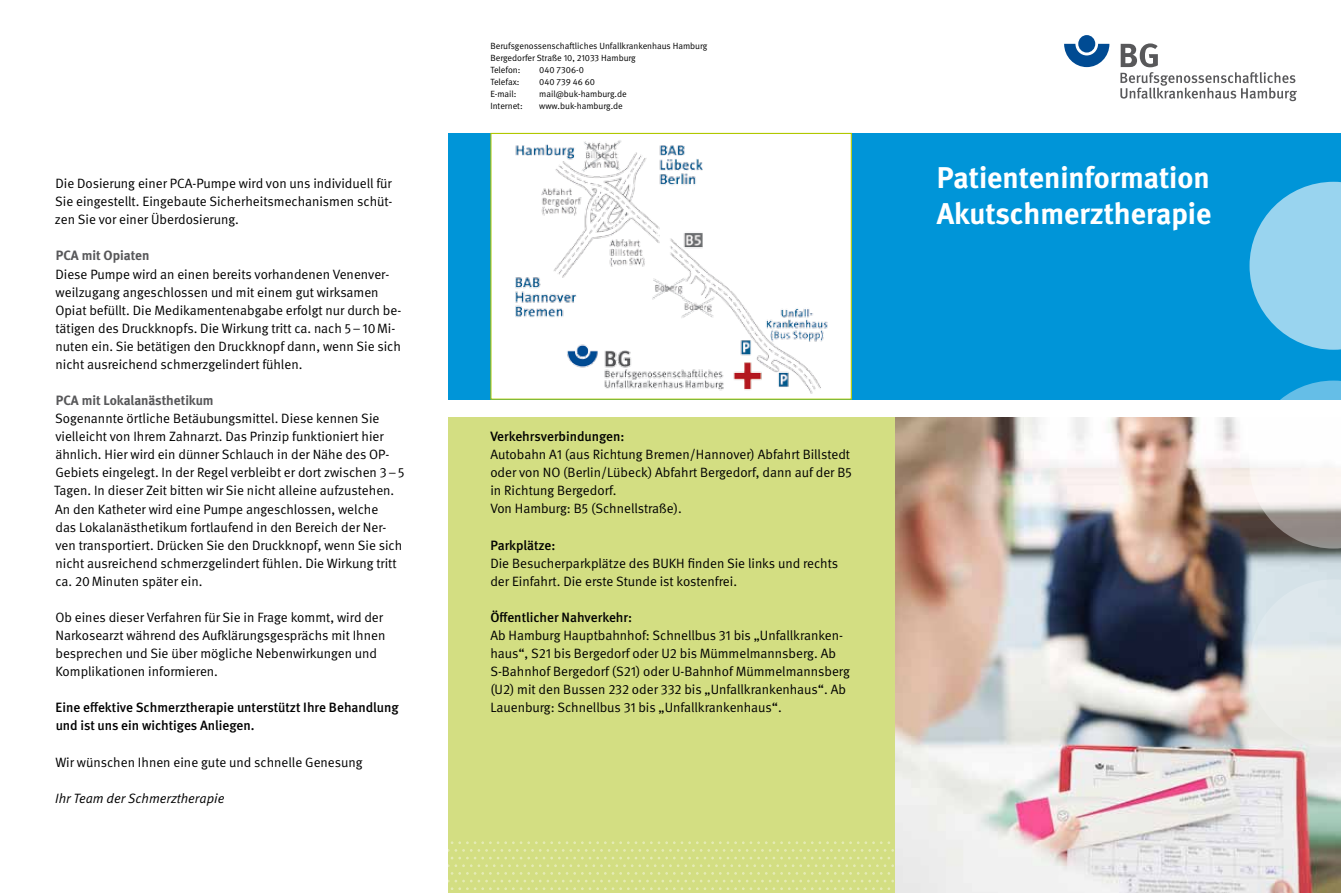
<style>
.page{position:relative;width:1341px;height:893px;background:#fff}
.page>*{position:absolute;margin:0;border:0;box-sizing:border-box;transform-origin:0 0}
.t1{font:700 30px/36.2px "DGUV Meta";color:#fff}
.t2{font:13.5px/18.1px "DGUV Meta";color:#000}
.t3{font:500 13.5px/18.1px "DGUV Meta";color:#000}
.t4{font:700 13.5px "DGUV Meta";color:#58585a}
.t5{font:italic 13.5px "DGUV Meta";color:#000}
.t6{font:9px/12px "DGUV Meta";color:#000}
</style>
<div class="page">
<svg style="left:1064px;top:44px;width:45px;height:23px"></svg>
<div style="left:1078px;top:35px;width:17px;height:18px;background:#004b93;border-radius:50%"></div>
<svg style="left:1120px;top:43px;width:177px;height:58px"></svg>
<div style="left:894px;top:133px;width:447px;height:267px;background:#0095d8"></div>
<div style="left:448px;top:133px;width:446px;height:267px;background:#0095d8"></div>
<img style="left:894px;top:418px;width:447px;height:475px">
<div style="left:448px;top:418px;width:446px;height:475px;background:#d3de82"></div>
<svg style="left:448px;top:841px;width:446px;height:49px"></svg>
<svg style="left:1249px;top:381px;width:92px;height:168px"></svg>
<svg style="left:1249px;top:579px;width:92px;height:168px;background:#e4e9e9"></svg>
<svg style="left:1249px;top:182px;width:92px;height:168px"></svg>
<div style="left:491px;top:133px;width:360px;height:266px;background:#fff"></div>
<img style="left:515px;top:140px;width:313px;height:254px">
<div style="left:490px;top:133px;width:362px;height:267px;border:1px solid #b1c800"></div>
<p class="t2" style="left:55px;top:175px;width:339px;text-align:justify">Die Dosierung einer PCA-Pumpe wird von uns individuell für Sie eingestellt. Eingebaute Sicherheitsmechanismen schüt&shy;zen Sie vor einer Überdosierung.</p>
<p class="t4" style="left:56px;top:248px;width:95px">PCA mit Opiaten</p>
<p class="t2" style="left:55px;top:265px;width:347px">Diese Pumpe wird an einen bereits vorhandenen Venenver&shy;weilzugang angeschlossen und mit einem gut wirksamen Opiat befüllt. Die Medikamentenabgabe erfolgt nur durch be&shy;tätigen des Druckknopfs. Die Wirkung tritt ca. nach 5–10Mi&shy;nuten ein. Sie betätigen den Druckknopf dann, wenn Sie sich nicht ausreichend schmerzgelindert fühlen.</p>
<p class="t4" style="left:56px;top:392px;width:159px">PCA mit Lokalanästhetikum</p>
<p class="t2" style="left:54px;top:410px;width:352px">Sogenannte örtliche Betäubungsmittel. Diese kennen Sie vielleicht von Ihrem Zahnarzt. Das Prinzip funktioniert hier ähnlich. Hier wird ein dünner Schlauch in der Nähe des OP-Gebiets eingelegt. In der Regel verbleibt er dort zwischen 3–5<br>Tagen. In dieser Zeit bitten wir Sie nicht alleine aufzustehen.<br>An den Katheter wird eine Pumpe angeschlossen, welche<br>das Lokalanästhetikum fortlaufend in den Bereich der Ner&shy;ven transportiert. Drücken Sie den Druckknopf, wenn Sie sich nicht ausreichend schmerzgelindert fühlen. Die Wirkung tritt ca. 20Minuten später ein.</p>
<p class="t2" style="left:55px;top:609px;width:331px">Ob eines dieser Verfahren für Sie in Frage kommt, wird der Narkosearzt während des Aufklärungsgesprächs mit Ihnen besprechen und Sie über mögliche Nebenwirkungen und Komplikationen informieren.</p>
<p class="t3" style="left:56px;top:699px;width:344px">Eine effektive Schmerztherapie unterstützt Ihre Behandlung und ist uns ein wichtiges Anliegen.</p>
<p class="t2" style="left:55px;top:753px;width:308px">Wir wünschen Ihnen eine gute und schnelle Genesung</p>
<p class="t5" style="left:55px;top:790px;width:171px">Ihr Team der Schmerztherapie</p>
<p class="t6" style="left:490px;top:40px;width:218px">Berufsgenossenschaftliches Unfallkrankenhaus Hamburg<br>Bergedorfer Straße 10, 21033 Hamburg<br>Telefon:</p>
<p class="t6" style="left:539px;top:64px;width:46px">040 7306-0</p>
<p class="t6" style="left:490px;top:76px;width:31px">Telefax:</p>
<p class="t6" style="left:539px;top:76px;width:57px">040 739 46 60</p>
<p class="t6" style="left:490px;top:88px;width:28px">E-mail:</p>
<p class="t6" style="left:539px;top:88px;width:89px">mail@buk-hamburg.de</p>
<p class="t6" style="left:490px;top:100px;width:34px">Internet:</p>
<p class="t6" style="left:539px;top:100px;width:85px">www.buk-hamburg.de</p>
<p class="t3" style="left:490px;top:428px;width:136px">Verkehrsverbindungen:</p>
<p class="t2" style="left:490px;top:446px;width:363px">Autobahn A1 (aus Richtung Bremen/Hannover) Abfahrt Billstedt oder von NO (Berlin/Lübeck) Abfahrt Bergedorf, dann auf der B5 in Richtung Bergedorf.<br>Von Hamburg: B5 (Schnellstraße).</p>
<p class="t3" style="left:490px;top:536px;width:67px">Parkplätze:</p>
<p class="t2" style="left:490px;top:554px;width:349px">Die Besucherparkplätze des BUKH finden Sie links und rechts der Einfahrt. Die erste Stunde ist kostenfrei.</p>
<p class="t3" style="left:490px;top:609px;width:143px">Öffentlicher Nahverkehr:</p>
<p class="t2" style="left:490px;top:627px;width:361px">Ab Hamburg Hauptbahnhof: Schnellbus 31 bis „Unfallkranken&shy;haus“, S21 bis Bergedorf oder U2 bis Mümmelmannsberg. Ab S-Bahnhof Bergedorf (S21) oder U-Bahnhof Mümmelmannsberg (U2) mit den Bussen 232 oder 332 bis „Unfallkrankenhaus“. Ab Lauenburg: Schnellbus 31 bis „Unfallkrankenhaus“.</p>
<h1 class="t1" style="left:937px;top:161px;width:276px">Patienteninformation<br>Akutschmerztherapie</h1>
</div>
